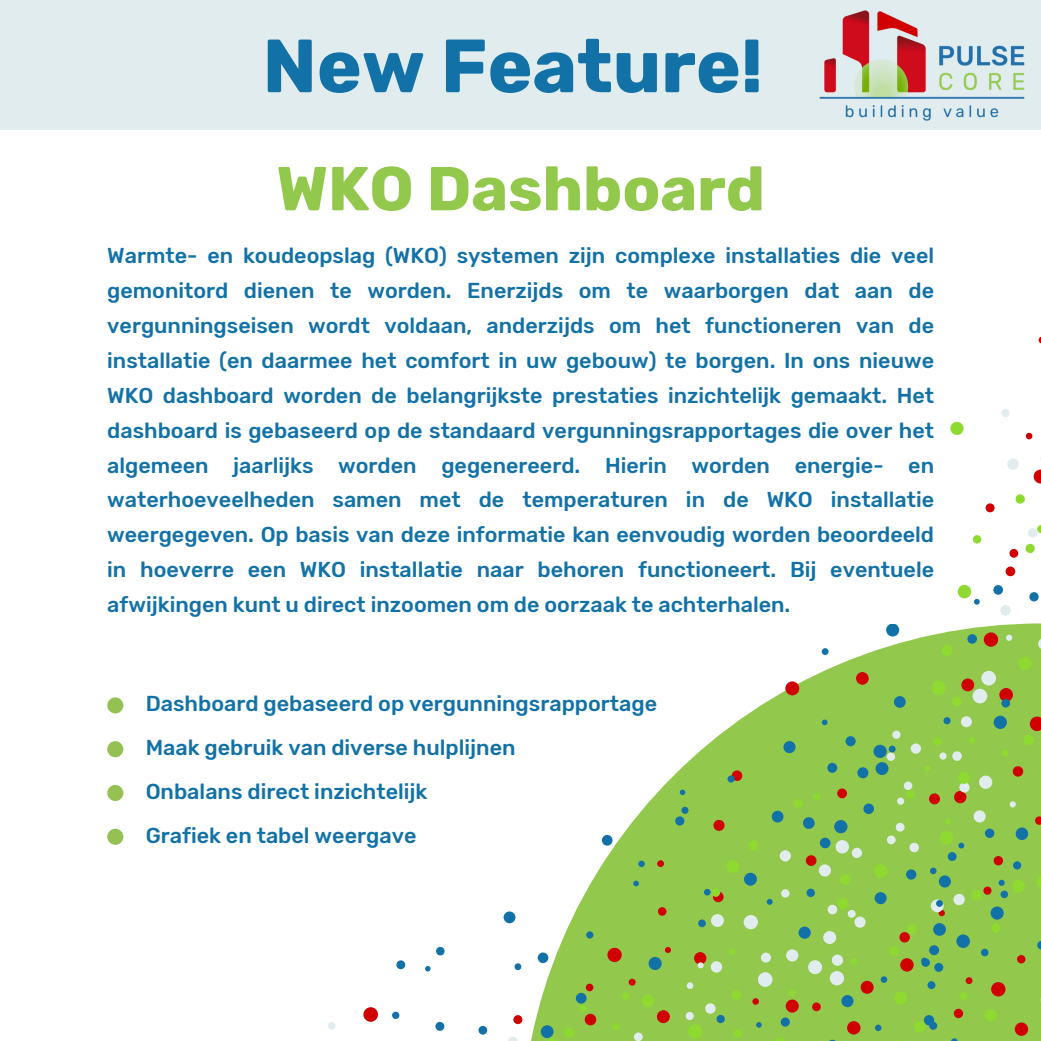
<style>
.page{position:relative;width:1041px;height:1041px;background:#fff}
.page>*{position:absolute;margin:0;border:0;box-sizing:border-box;transform-origin:0 0}
.t1{font:700 75.25px "Rubik";color:#1272a8}
.t2{font:700 61.95px "Rubik";color:#92c84b}
.t3{font:500 21.53px/35px "Rubik";color:#1272a8;text-align:justify}
</style>
<div class="page">
<div style="left:0;top:0;width:1041px;height:130px;background:#e1ecee"></div>
<div style="left:107px;top:697px;width:16px;height:16px;background:#95c152;border-radius:50%"></div>
<div style="left:107px;top:741px;width:16px;height:16px;background:#95c152;border-radius:50%"></div>
<div style="left:107px;top:785px;width:16px;height:16px;background:#95c152;border-radius:50%"></div>
<div style="left:107px;top:829px;width:16px;height:16px;background:#95c152;border-radius:50%"></div>
<img style="left:819px;top:10px;width:206px;height:111px">
<svg style="left:392px;top:512px;width:649px;height:529px;fill:#92c84b"></svg>
<div style="left:104px;top:244px;width:844px;height:379px;background:#fff"></div>
<p class="t1" style="left:263px;top:22px;width:502px">New Feature!</p>
<h2 class="t2" style="left:276px;top:152px;width:490px">WKO Dashboard</h2>
<h1 class="t3" style="left:107px;top:238px;width:828px">Warmte- en koudeopslag (WKO) systemen zijn complexe installaties die veel gemonitord dienen te worden. Enerzijds om te waarborgen dat aan de vergunningseisen wordt voldaan, anderzijds om het functioneren van de installatie (en daarmee het comfort in uw gebouw) te borgen. In ons nieuwe WKO dashboard worden de belangrijkste prestaties inzichtelijk gemaakt. Het dashboard is gebaseerd op de standaard vergunningsrapportages die over het algemeen jaarlijks worden gegenereerd. Hierin worden energie- en waterhoeveelheden samen met de temperaturen in de WKO installatie weergegeven. Op basis van deze informatie kan eenvoudig worden beoordeeld in hoeverre een WKO installatie naar behoren functioneert. Bij eventuele afwijkingen kunt u direct inzoomen om de oorzaak te achterhalen.</h1>
<p class="t3" style="left:146px;top:686px;width:513px">Dashboard gebaseerd op vergunningsrapportage</p>
<p class="t3" style="left:146px;top:730px;width:371px">Maak gebruik van diverse hulplijnen</p>
<p class="t3" style="left:146px;top:774px;width:283px">Onbalans direct inzichtelijk</p>
<p class="t3" style="left:146px;top:818px;width:272px">Grafiek en tabel weergave</p>
</div>
